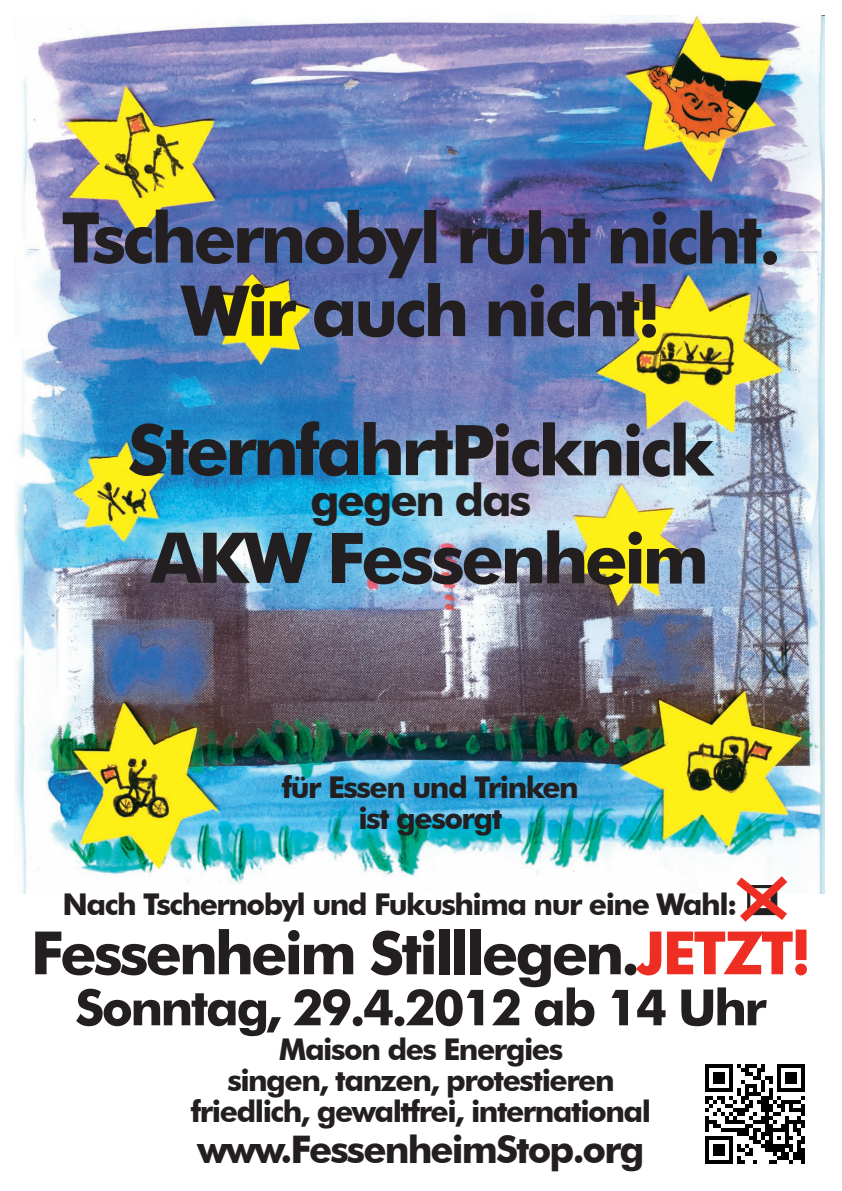
<style>
.page{position:relative;width:842px;height:1191px;background:#fff}
.page>*{position:absolute;margin:0;border:0;box-sizing:border-box;transform-origin:0 0}
.t1{font:700 70px/73px "Futura BT";letter-spacing:-.05em;color:#231f20;text-align:center}
.t2{font:700 59.7px "Futura BT";letter-spacing:-.05em;color:#231f20}
.t3{font:700 50px "Futura BT";letter-spacing:-.05em;color:#231f20}
.t4{font:700 45px "Futura BT";letter-spacing:-.05em;color:#231f20}
.t5{font:700 38px "Futura BT";letter-spacing:-.05em;color:#231f20}
.t6{font:700 30px/31px "Futura BT";letter-spacing:-.05em;color:#231f20;text-align:center}
.s1{color:#ee2e22}
</style>
<div class="page">
<img style="left:14px;top:16px;width:811px;height:878px">
<img style="left:14px;top:197px;width:811px;height:530px">
<img style="left:14px;top:197px;width:1px;height:529px">
<svg style="left:728px;top:868px;width:68px;height:54px"></svg>
<img style="left:706px;top:1064px;width:99px;height:99px">
<h1 class="t1" style="left:61px;top:201px;width:721px">Tschernobyl ruht nicht.<br>Wir auch nicht!</h1>
<h1 class="t1" style="left:128px;top:413px;width:588px">SternfahrtPicknick</h1>
<h3 class="t4" style="left:310px;top:473px;width:223px">gegen das</h3>
<h1 class="t1" style="left:151px;top:521px;width:560px">AKW Fessenheim</h1>
<p class="t6" style="left:282px;top:771px;width:298px">für Essen und Trinken ist gesorgt</p>
<p class="t6" style="left:62px;top:889px;width:719px">Nach Tschernobyl und Fukushima nur eine Wahl: ❑</p>
<h2 class="t2" style="left:31px;top:916px;width:782px">Fessenheim Stilllegen.<span class="s1">JETZT!</span></h2>
<h3 class="t3" style="left:75px;top:977px;width:693px">Sonntag, 29.4.2012 ab 14 Uhr</h3>
<p class="t6" style="left:191px;top:1034px;width:462px">Maison des Energies<br>singen, tanzen, protestieren friedlich, gewaltfrei, international</p>
<p class="t5" style="left:197px;top:1126px;width:449px">www.FessenheimStop.org</p>
</div>
